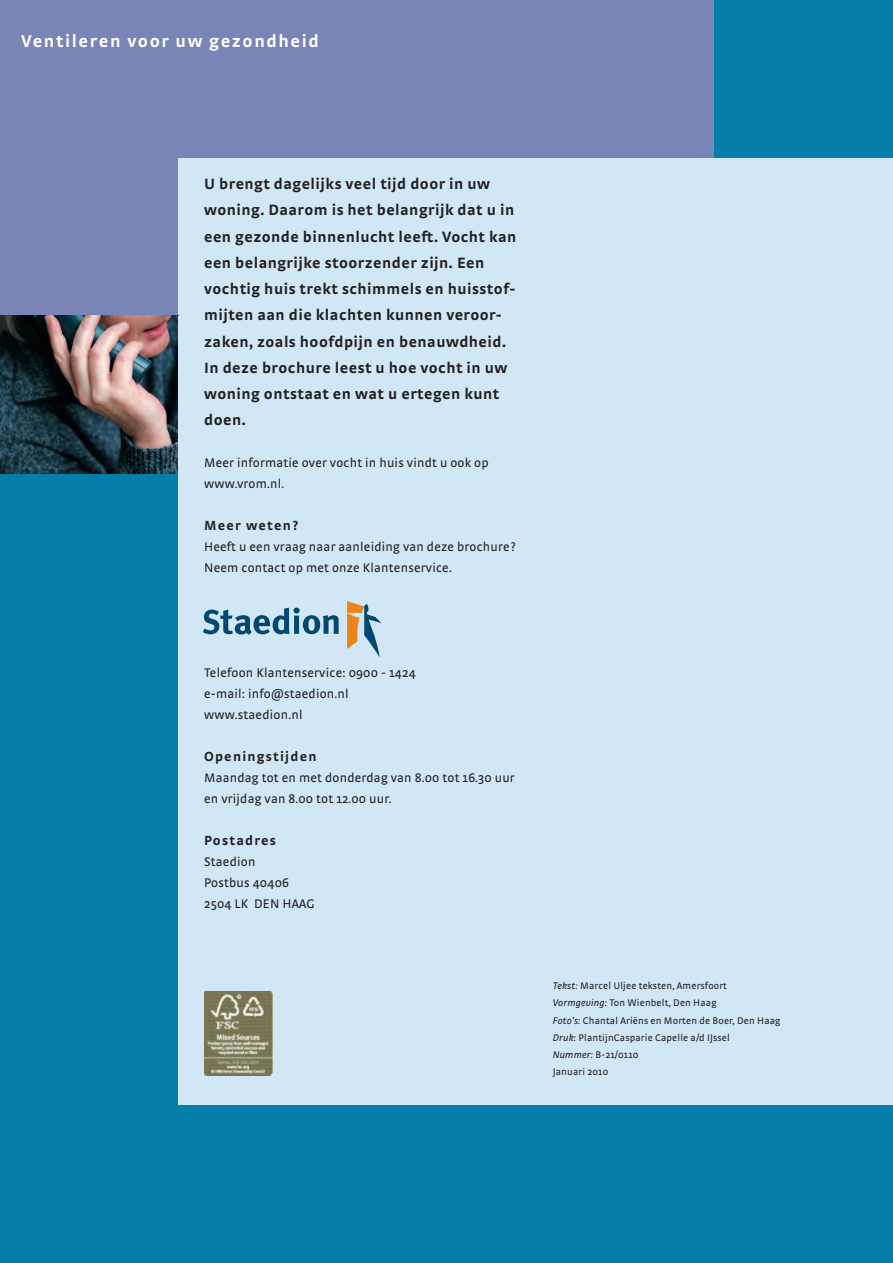
<style>
.page{position:relative;width:893px;height:1263px;background:#fff}
.page>*{position:absolute;margin:0;border:0;box-sizing:border-box;transform-origin:0 0}
.t1{font:700 18px "Strada";letter-spacing:.09em;color:#fff}
.t2{font:700 15.75px/26.2px "Strada";letter-spacing:.03em;color:#231f20}
.t3{font:700 13.8px "Strada";letter-spacing:.09em;color:#231f20}
.t4{font:13.2px/21px "Strada";letter-spacing:.015em;color:#231f20}
.t5{font:10.2px/17.2px "Strada";letter-spacing:.015em;color:#231f20}
.s1{font-style:italic}
</style>
<div class="page">
<div style="left:0;top:0;width:179px;height:158px;background:#7984b7"></div>
<div style="left:179px;top:0;width:178px;height:158px;background:#7984b7"></div>
<div style="left:0;top:158px;width:179px;height:158px;background:#7984b7"></div>
<div style="left:179px;top:158px;width:178px;height:158px;background:#d1e7f6"></div>
<img style="left:0;top:316px;width:179px;height:158px">
<div style="left:179px;top:316px;width:178px;height:158px;background:#d1e7f6"></div>
<div style="left:357px;top:0;width:179px;height:158px;background:#7984b7"></div>
<div style="left:357px;top:158px;width:179px;height:158px;background:#d1e7f6"></div>
<div style="left:357px;top:316px;width:179px;height:158px;background:#d1e7f6"></div>
<div style="left:536px;top:0;width:178px;height:158px;background:#7984b7"></div>
<div style="left:536px;top:158px;width:178px;height:158px;background:#d1e7f6"></div>
<div style="left:536px;top:316px;width:178px;height:158px;background:#d1e7f6"></div>
<div style="left:714px;top:0;width:179px;height:158px;background:#067eaa"></div>
<div style="left:714px;top:158px;width:179px;height:158px;background:#d1e7f6"></div>
<div style="left:714px;top:316px;width:179px;height:158px;background:#d1e7f6"></div>
<div style="left:357px;top:474px;width:179px;height:157px;background:#d1e7f6"></div>
<div style="left:536px;top:474px;width:178px;height:157px;background:#d1e7f6"></div>
<div style="left:714px;top:474px;width:179px;height:157px;background:#d1e7f6"></div>
<div style="left:357px;top:631px;width:179px;height:158px;background:#d1e7f6"></div>
<div style="left:536px;top:631px;width:178px;height:158px;background:#d1e7f6"></div>
<div style="left:714px;top:631px;width:179px;height:158px;background:#d1e7f6"></div>
<div style="left:357px;top:789px;width:179px;height:158px;background:#d1e7f6"></div>
<div style="left:536px;top:789px;width:178px;height:158px;background:#d1e7f6"></div>
<div style="left:714px;top:789px;width:179px;height:158px;background:#d1e7f6"></div>
<div style="left:357px;top:947px;width:179px;height:158px;background:#d1e7f6"></div>
<div style="left:536px;top:947px;width:178px;height:158px;background:#d1e7f6"></div>
<div style="left:714px;top:947px;width:179px;height:158px;background:#d1e7f6"></div>
<div style="left:357px;top:1105px;width:179px;height:158px;background:#067eaa"></div>
<div style="left:536px;top:1105px;width:178px;height:158px;background:#067eaa"></div>
<div style="left:714px;top:1105px;width:179px;height:158px;background:#067eaa"></div>
<div style="left:0;top:474px;width:179px;height:157px;background:#067eaa"></div>
<div style="left:179px;top:474px;width:178px;height:157px;background:#d1e7f6"></div>
<div style="left:0;top:631px;width:179px;height:158px;background:#067eaa"></div>
<div style="left:179px;top:631px;width:178px;height:158px;background:#d1e7f6"></div>
<div style="left:0;top:789px;width:179px;height:158px;background:#067eaa"></div>
<div style="left:179px;top:789px;width:178px;height:158px;background:#d1e7f6"></div>
<div style="left:0;top:947px;width:179px;height:158px;background:#067eaa"></div>
<div style="left:179px;top:947px;width:178px;height:158px;background:#d1e7f6"></div>
<div style="left:0;top:1105px;width:179px;height:158px;background:#067eaa"></div>
<div style="left:179px;top:1105px;width:178px;height:158px;background:#067eaa"></div>
<img style="left:204px;top:992px;width:68px;height:83px">
<svg style="left:203px;top:608px;width:136px;height:27px"></svg>
<svg style="left:347px;top:601px;width:35px;height:56px"></svg>
<p class="t1" style="left:21px;top:34px;width:299px">Ventileren voor uw gezondheid</p>
<p class="t2" style="left:204px;top:172px;width:314px">U brengt dagelijks veel tijd door in uw woning. Daarom is het belangrijk dat u in een gezonde binnenlucht leeft. Vocht kan een belangrijke stoorzender zijn. Een vochtig huis trekt schimmels en huisstof&shy;mijten aan die klachten kunnen veroor&shy;zaken, zoals hoofdpijn en benauwdheid.<br>In deze brochure leest u hoe vocht in uw woning ontstaat en wat u ertegen kunt doen.</p>
<p class="t4" style="left:204px;top:453px;width:286px">Meer informatie over vocht in huis vindt u ook op www.vrom.nl.</p>
<p class="t3" style="left:204px;top:520px;width:96px">Meer weten?</p>
<p class="t4" style="left:204px;top:537px;width:313px">Heeft u een vraag naar aanleiding van deze brochure?<br>Neem contact op met onze Klantenservice.</p>
<p class="t4" style="left:204px;top:663px;width:213px">Telefoon Klantenservice: 0900 - 1424 e-mail: info@staedion.nl www.staedion.nl</p>
<p class="t3" style="left:204px;top:751px;width:114px">Openingstijden</p>
<p class="t4" style="left:204px;top:768px;width:312px">Maandag tot en met donderdag van 8.00 tot 16.30 uur en vrijdag van 8.00 tot 12.00 uur.</p>
<p class="t3" style="left:204px;top:835px;width:73px">Postadres</p>
<p class="t4" style="left:204px;top:852px;width:112px">Staedion<br>Postbus 40406<br>2504 LK DEN HAAG</p>
<p class="t5" style="left:553px;top:978px;width:229px"><span class="s1">Tekst:</span> Marcel Uljee teksten, Amersfoort <span class="s1">Vormgeving:</span> Ton Wienbelt, Den Haag<br><span class="s1">Foto’s:</span> Chantal Ariëns en Morten de Boer, Den Haag <span class="s1">Druk:</span> PlantijnCasparie Capelle a/d IJssel<br><span class="s1">Nummer:</span> B-21/0110<br>Januari 2010</p>
</div>
